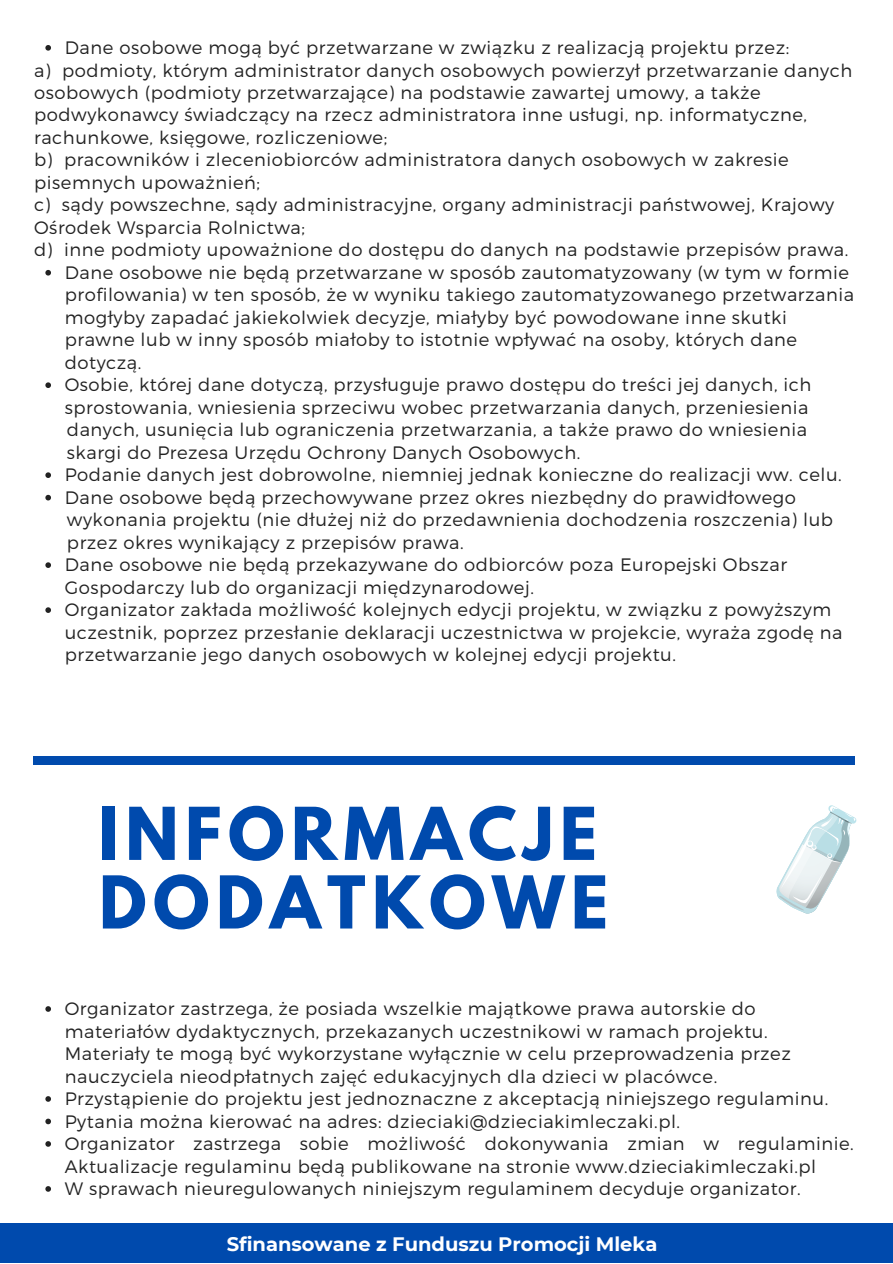
<style>
.page{position:relative;width:893px;height:1264px;background:#fff}
.page>*{position:absolute;margin:0;border:0;box-sizing:border-box;transform-origin:0 0}
.t1{font:700 64.5px/68.6px "League Spartan";letter-spacing:.1em;color:#004aad}
.t2{font:700 19.5px "Montserrat";color:#fff}
.t3{font:300 18px/22.5px "Montserrat";letter-spacing:.03em;color:#222}
</style>
<div class="page">
<div style="left:33px;top:756px;width:821px;height:8px;background:#004aad"></div>
<svg style="left:45px;top:45px;width:6px;height:6px"></svg>
<svg style="left:45px;top:270px;width:6px;height:5px"></svg>
<svg style="left:45px;top:382px;width:6px;height:6px"></svg>
<svg style="left:45px;top:472px;width:6px;height:6px"></svg>
<svg style="left:45px;top:495px;width:6px;height:5px"></svg>
<svg style="left:45px;top:562px;width:6px;height:6px"></svg>
<svg style="left:45px;top:607px;width:6px;height:6px"></svg>
<svg style="left:45px;top:1006px;width:6px;height:5px"></svg>
<svg style="left:45px;top:1096px;width:6px;height:5px"></svg>
<svg style="left:45px;top:1118px;width:6px;height:6px"></svg>
<svg style="left:45px;top:1141px;width:6px;height:5px"></svg>
<svg style="left:45px;top:1186px;width:6px;height:5px"></svg>
<div style="left:0;top:1223px;width:892px;height:39px;background:#004aad"></div>
<svg style="left:776px;top:805px;width:80px;height:108px"></svg>
<p class="t3" style="left:65px;top:35px;width:726px">Dane osobowe mogą być przetwarzane w związku z realizacją projektu przez:</p>
<p class="t3" style="left:34px;top:58px;width:819px">a) podmioty, którym administrator danych osobowych powierzył przetwarzanie danych osobowych (podmioty przetwarzające) na podstawie zawartej umowy, a także podwykonawcy świadczący na rzecz administratora inne usługi, np. informatyczne, rachunkowe, księgowe, rozliczeniowe;<br>b) pracowników i zleceniobiorców administratora danych osobowych w zakresie pisemnych upoważnień;<br>c) sądy powszechne, sądy administracyjne, organy administracji państwowej, Krajowy Ośrodek Wsparcia Rolnictwa;<br>d) inne podmioty upoważnione do dostępu do danych na podstawie przepisów prawa.</p>
<p class="t3" style="left:65px;top:260px;width:790px">Dane osobowe nie będą przetwarzane w sposób zautomatyzowany (w tym w formie profilowania) w ten sposób, że w wyniku takiego zautomatyzowanego przetwarzania mogłyby zapadać jakiekolwiek decyzje, miałyby być powodowane inne skutki prawne lub w inny sposób miałoby to istotnie wpływać na osoby, których dane dotyczą.<br>Osobie, której dane dotyczą, przysługuje prawo dostępu do treści jej danych, ich sprostowania, wniesienia sprzeciwu wobec przetwarzania danych, przeniesienia</p>
<p class="t3" style="left:67px;top:418px;width:741px">danych, usunięcia lub ograniczenia przetwarzania, a także prawo do wniesienia skargi do Prezesa Urzędu Ochrony Danych Osobowych.</p>
<p class="t3" style="left:65px;top:463px;width:778px">Podanie danych jest dobrowolne, niemniej jednak konieczne do realizacji ww. celu.<br>Dane osobowe będą przechowywane przez okres niezbędny do prawidłowego</p>
<p class="t3" style="left:67px;top:508px;width:767px">wykonania projektu (nie dłużej niż do przedawnienia dochodzenia roszczenia) lub przez okres wynikający z przepisów prawa.</p>
<p class="t3" style="left:65px;top:552px;width:779px">Dane osobowe nie będą przekazywane do odbiorców poza Europejski Obszar Gospodarczy lub do organizacji międzynarodowej.<br>Organizator zakłada możliwość kolejnych edycji projektu, w związku z powyższym uczestnik, poprzez przesłanie deklaracji uczestnictwa w projekcie, wyraża zgodę na przetwarzanie jego danych osobowych w kolejnej edycji projektu.</p>
<h1 class="t1" style="left:99px;top:807px;width:510px">INFORMACJE<br>DODATKOWE</h1>
<p class="t3" style="left:65px;top:996px;width:790px">Organizator zastrzega, że posiada wszelkie majątkowe prawa autorskie do materiałów dydaktycznych, przekazanych uczestnikowi w ramach projektu.<br>Materiały te mogą być wykorzystane wyłącznie w celu przeprowadzenia przez nauczyciela nieodpłatnych zajęć edukacyjnych dla dzieci w placówce.<br>Przystąpienie do projektu jest jednoznaczne z akceptacją niniejszego regulaminu.<br>Pytania można kierować na adres: dzieciaki@dzieciakimleczaki.pl.<br>Organizator zastrzega sobie możliwość dokonywania zmian w regulaminie.<br>Aktualizacje regulaminu będą publikowane na stronie www.dzieciakimleczaki.pl<br>W sprawach nieuregulowanych niniejszym regulaminem decyduje organizator.</p>
<p class="t2" style="left:227px;top:1231px;width:432px">Sfinansowane z Funduszu Promocji Mleka</p>
</div>
